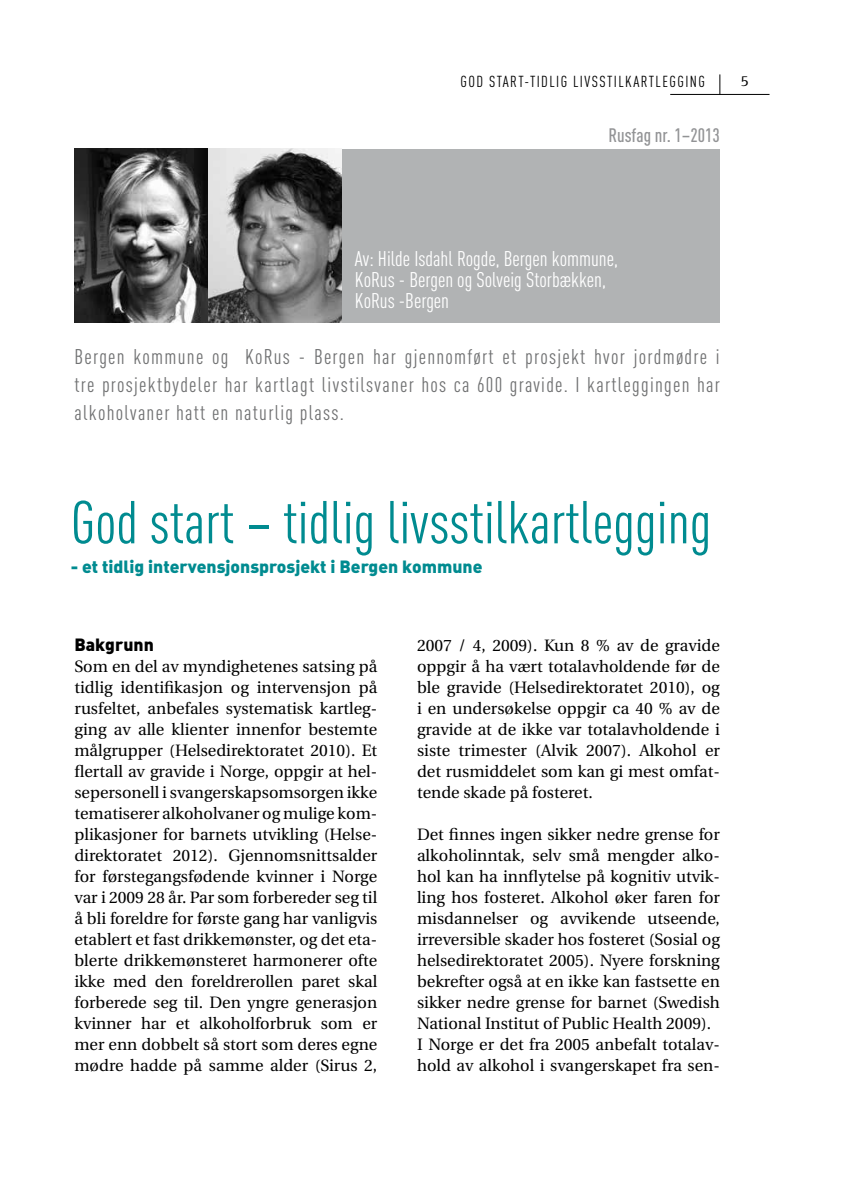
<style>
.page{position:relative;width:844px;height:1191px;background:#fff}
.page>*{position:absolute;margin:0;border:0;box-sizing:border-box;transform-origin:0 0}
.t1{font:59.5px "DIN Cond";color:#008b90}
.t2{font:21px/28px "DIN Cond";letter-spacing:.06em;color:#707172;text-align:justify}
.t3{font:21px/21px "DIN Cond";color:#fff}
.t4{font:500 19.25px "DIN Cond";color:#929395}
.t5{font:17.5px "DIN Black Alternate";color:#008b90}
.t6{font:17.5px "DIN Black Alternate";color:#000}
.t7{font:16.45px/21px "Utopia";color:#000;text-align:justify}
.t8{font:15.75px "DIN Cond";letter-spacing:.09em;color:#000}
.t9{font:15.75px "Rotis Serif";color:#000}
</style>
<div class="page">
<div style="left:283px;top:149px;width:436px;height:173px;background:#b1b3b4"></div>
<img style="left:75px;top:149px;width:266px;height:173px">
<hr style="left:670px;top:94px;width:99px;height:1px;background:#000">
<svg style="left:719px;top:74px;width:1px;height:20px"></svg>
<p class="t8" style="left:460px;top:72px;width:244px">God start-tidlig livsstilkartlegg ing</p>
<p class="t9" style="left:740px;top:71px;width:10px">5</p>
<p class="t4" style="left:608px;top:124px;width:113px">Rusfag nr. 1–2013</p>
<p class="t3" style="left:355px;top:247px;width:264px">Av: Hilde Isdahl Rogde, Bergen kommune,<br>KoRus - Bergen og Solveig Storbækken,<br>KoRus -Bergen</p>
<p class="t2" style="left:74px;top:342px;width:646px">Bergen kommune og KoRus - Bergen har gjennomført et prosjekt hvor jordmødre i tre prosjektbydeler har kartlagt livstilsvaner hos ca 600 gravide. I kartleggingen har alkoholvaner hatt en naturlig plass.</p>
<h1 class="t1" style="left:71px;top:488px;width:642px">God start – tidlig livsstilkartlegging</h1>
<p class="t5" style="left:71px;top:555px;width:413px">- et tidlig intervensjonsprosjekt i Bergen kommune</p>
<p class="t6" style="left:74px;top:633px;width:81px">Bakgrunn</p>
<p class="t7" style="left:74px;top:656px;width:304px">Som en del av myndighetenes satsing på tidlig identifikasjon og intervensjon på rusfeltet, anbefales systematisk kartleg&shy;ging av alle klienter innenfor bestemte målgrupper (Helsedirektoratet 2010). Et flertall av gravide i Norge, oppgir at hel&shy;sepersonell i svangerskapsomsorgen ikke tematiserer alkoholvaner og mulige kom&shy;plikasjoner for barnets utvikling (Helse&shy;direktoratet 2012). Gjennomsnittsalder for førstegangsfødende kvinner i Norge var i 2009 28 år. Par som forbereder seg til å bli foreldre for første gang har vanligvis etablert et fast drikkemønster, og det eta&shy;blerte drikkemønsteret harmonerer ofte ikke med den foreldrerollen paret skal forberede seg til. Den yngre generasjon kvinner har et alkoholforbruk som er mer enn dobbelt så stort som deres egne mødre hadde på samme alder (Sirus 2,</p>
<p class="t7" style="left:417px;top:635px;width:304px">2007 / 4, 2009). Kun 8 % av de gravide oppgir å ha vært totalavholdende før de ble gravide (Helsedirektoratet 2010), og i en undersøkelse oppgir ca 40 % av de gravide at de ikke var totalavholdende i siste trimester (Alvik 2007). Alkohol er det rusmiddelet som kan gi mest omfat&shy;tende skade på fosteret.</p>
<p class="t7" style="left:417px;top:824px;width:304px;text-align:left">Det finnes ingen sikker nedre grense for alkoholinntak, selv små mengder alko&shy;hol kan ha innflytelse på kognitiv utvik&shy;ling hos fosteret. Alkohol øker faren for misdannelser og avvikende utseende, irreversible skader hos fosteret (Sosial og helsedirektoratet 2005). Nyere forskning bekrefter også at en ikke kan fastsette en sikker nedre grense for barnet (Swedish National Institut of Public Health 2009).<br>I Norge er det fra 2005 anbefalt totalav&shy;hold av alkohol i svangerskapet fra sen-</p>
</div>
